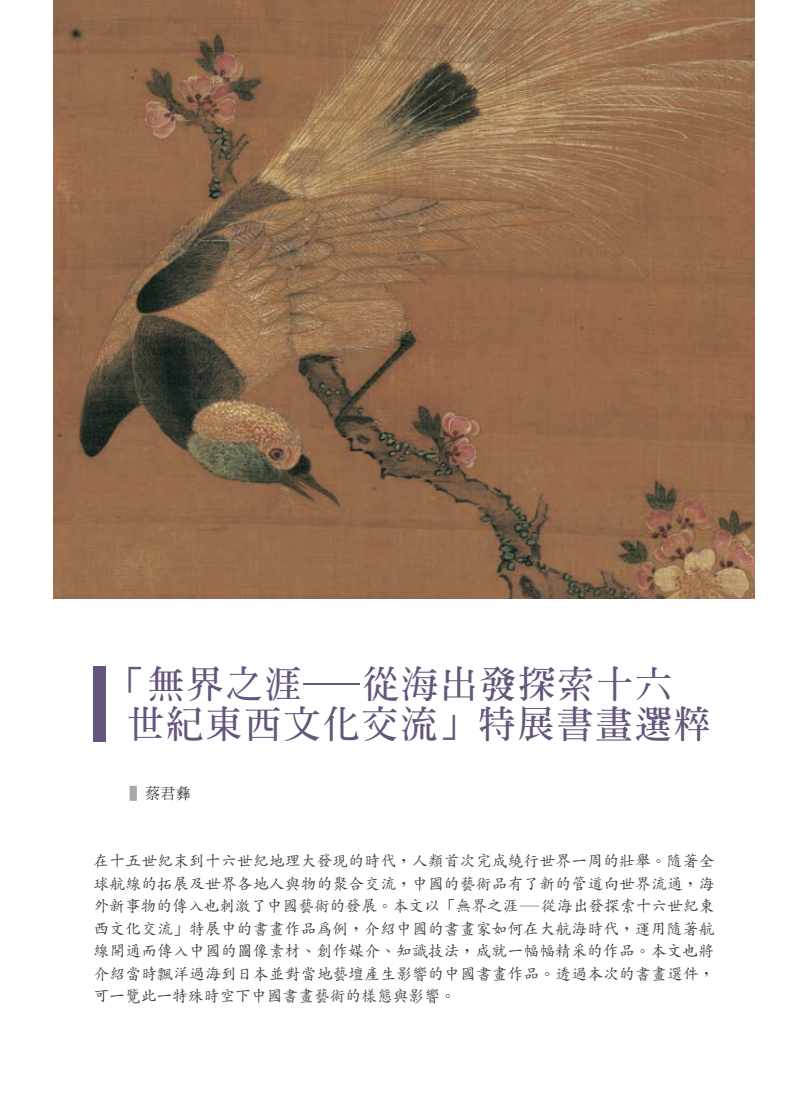
<style>
.page{position:relative;width:808px;height:1106px;background:#fff}
.page>*{position:absolute;margin:0;border:0;box-sizing:border-box;transform-origin:0 0}
.t1{font:700 37.5px/40.5px "AR Ming B5";letter-spacing:.04em;color:#65547b}
.t2{font:500 15.75px/22.5px "AR Kai B5";color:#3e3e3f;text-align:justify}
.t3{font:300 15px "AR Ming B5";color:#231f20}
.s1{color:#a8a9ad}
</style>
<div class="page">
<div style="left:94px;top:666px;width:12px;height:76px;background:#65547b"></div>
<img style="left:53px;top:0;width:702px;height:598px">
<h1 class="t1" style="left:128px;top:663px;width:585px;text-indent:-21px">「無界之涯─從海出發探索十六世紀東西文化交流」特展書畫選粹</h1>
<p class="t3" style="left:130px;top:785px;width:63px"><span class="s1">▌</span>蔡君彝</p>
<p class="t2" style="left:94px;top:850px;width:622px">在十五世紀末到十六世紀地理大發現的時代，人類首次完成繞行世界一周的壯舉。隨著全球航線的拓展及世界各地人與物的聚合交流，中國的藝術品有了新的管道向世界流通，海外新事物的傳入也刺激了中國藝術的發展。本文以「無界之涯—從海出發探索十六世紀東西文化交流」特展中的書畫作品為例，介紹中國的書畫家如何在大航海時代，運用隨著航線開通而傳入中國的圖像素材、創作媒介、知識技法，成就一幅幅精采的作品。本文也將介紹當時飄洋過海到日本並對當地藝壇產生影響的中國書畫作品。透過本次的書畫選件，可一覽此一特殊時空下中國書畫藝術的樣態與影響。</p>
</div>
